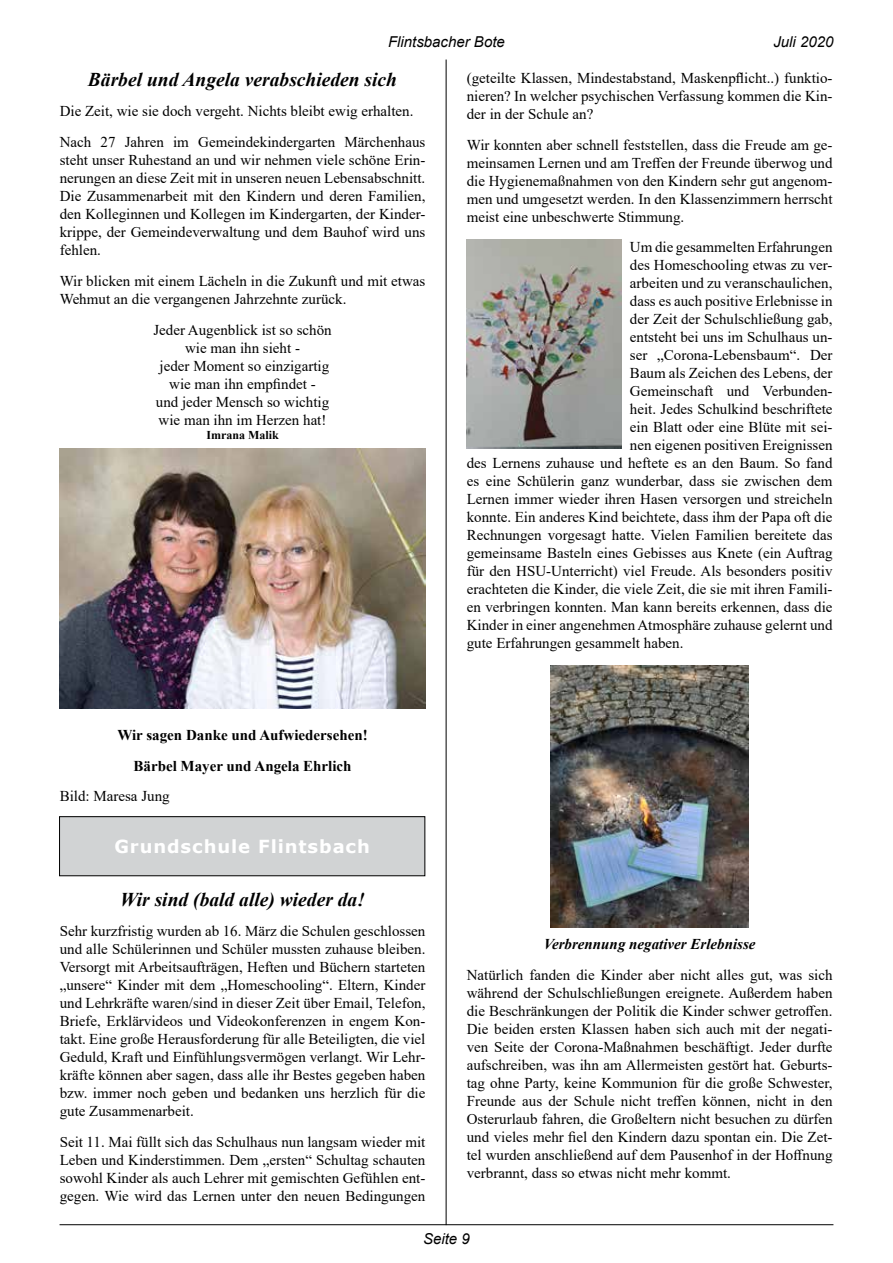
<style>
.page{position:relative;width:893px;height:1263px;background:#fff}
.page>*{position:absolute;margin:0;border:0;box-sizing:border-box;transform-origin:0 0}
.t1{font:italic 700 19.5px "Times New Roman";color:#000}
.t2{font:700 18px "Verdana";letter-spacing:.05em;color:#fff}
.t3{font:15px/18px "Times New Roman";color:#000;text-align:justify}
.t4{font:700 15px/30.8px "Times New Roman";color:#000;text-align:center}
.t5{font:italic 15px "Arial";color:#000}
.t6{font:italic 700 15px "Times New Roman";color:#000}
.t7{font:700 12px "Times New Roman";color:#000}
</style>
<div class="page">
<hr style="left:60px;top:1224px;width:773px;height:1px;background:#000">
<hr style="left:446px;top:60px;width:1px;height:1165px;background:#000">
<img style="left:467px;top:239px;width:154px;height:210px">
<div style="left:60px;top:817px;width:365px;height:59px;background:#d1d3d4"></div>
<div style="left:59px;top:816px;width:366px;height:60px;border:1px solid #000"></div>
<img style="left:60px;top:449px;width:365px;height:259px">
<img style="left:551px;top:665px;width:197px;height:262px">
<p class="t5" style="left:388px;top:32px;width:118px">Flintsbacher Bote</p>
<p class="t5" style="left:773px;top:32px;width:62px">Juli 2020</p>
<h1 class="t1" style="left:88px;top:65px;width:311px">Bärbel und Angela verabschieden sich</h1>
<p class="t3" style="left:60px;top:95px;width:367px;line-height:30.8px">Die Zeit, wie sie doch vergeht. Nichts bleibt ewig erhalten.<br>Nach 27 Jahren im Gemeindekindergarten Märchenhaus</p>
<p class="t3" style="left:60px;top:150px;width:367px">steht unser Ruhestand an und wir nehmen viele schöne Erin&shy;nerungen an diese Zeit mit in unseren neuen Lebensabschnitt.<br>Die Zusammenarbeit mit den Kindern und deren Familien, den Kolleginnen und Kollegen im Kindergarten, der Kinder&shy;krippe, der Gemeindeverwaltung und dem Bauhof wird uns fehlen.</p>
<p class="t3" style="left:60px;top:271px;width:367px">Wir blicken mit einem Lächeln in die Zukunft und mit etwas<br>Wehmut an die vergangenen Jahrzehnte zurück.</p>
<p class="t3" style="left:153px;top:320px;width:180px;text-align:center">Jeder Augenblick ist so schön wie man ihn sieht -<br>jeder Moment so einzigartig wie man ihn empfindet -<br>und jeder Mensch so wichtig wie man ihn im Herzen hat!</p>
<p class="t7" style="left:206px;top:426px;width:74px">Imrana Malik</p>
<p class="t4" style="left:117px;top:719px;width:252px">Wir sagen Danke und Aufwiedersehen!<br>Bärbel Mayer und Angela Ehrlich</p>
<p class="t3" style="left:60px;top:787px;width:111px">Bild: Maresa Jung</p>
<p class="t2" style="left:114px;top:834px;width:257px">Grundschule Flintsbach</p>
<h1 class="t1" style="left:120px;top:885px;width:246px">Wir sind (bald alle) wieder da!</h1>
<p class="t3" style="left:60px;top:922px;width:367px">Sehr kurzfristig wurden ab 16. März die Schulen geschlossen und alle Schülerinnen und Schüler mussten zuhause bleiben.<br>Versorgt mit Arbeitsaufträgen, Heften und Büchern starteten „unsere“ Kinder mit dem „Homeschooling“. Eltern, Kinder und Lehrkräfte waren/sind in dieser Zeit über Email, Telefon, Briefe, Erklärvideos und Videokonferenzen in engem Kon&shy;takt. Eine große Herausforderung für alle Beteiligten, die viel Geduld, Kraft und Einfühlungsvermögen verlangt. Wir Lehr&shy;kräfte können aber sagen, dass alle ihr Bestes gegeben haben bzw. immer noch geben und bedanken uns herzlich für die gute Zusammenarbeit.</p>
<p class="t3" style="left:60px;top:1132px;width:367px">Seit 11. Mai füllt sich das Schulhaus nun langsam wieder mit Leben und Kinderstimmen. Dem „ersten“ Schultag schauten sowohl Kinder als auch Lehrer mit gemischten Gefühlen ent&shy;gegen. Wie wird das Lernen unter den neuen Bedingungen</p>
<p class="t3" style="left:467px;top:68px;width:367px">(geteilte Klassen, Mindestabstand, Maskenpflicht..) funktio&shy;nieren? In welcher psychischen Verfassung kommen die Kin&shy;der in der Schule an?</p>
<p class="t3" style="left:467px;top:135px;width:367px">Wir konnten aber schnell feststellen, dass die Freude am ge&shy;meinsamen Lernen und am Treffen der Freunde überwog und die Hygienemaßnahmen von den Kindern sehr gut angenom&shy;men und umgesetzt werden. In den Klassenzimmern herrscht meist eine unbeschwerte Stimmung.</p>
<p class="t3" style="left:630px;top:238px;width:204px">Um die gesammelten Erfahrungen</p>
<p class="t3" style="left:630px;top:256px;width:204px">des Homeschooling etwas zu ver-</p>
<p class="t3" style="left:630px;top:274px;width:204px">arbeiten und zu veranschaulichen,</p>
<p class="t3" style="left:630px;top:292px;width:204px">dass es auch positive Erlebnisse in</p>
<p class="t3" style="left:630px;top:310px;width:204px">der Zeit der Schulschließung gab,</p>
<p class="t3" style="left:630px;top:328px;width:204px">entsteht bei uns im Schulhaus un-</p>
<p class="t3" style="left:630px;top:346px;width:204px">ser „Corona-Lebensbaum“. Der</p>
<p class="t3" style="left:630px;top:364px;width:204px">Baum als Zeichen des Lebens, der</p>
<p class="t3" style="left:630px;top:382px;width:204px">Gemeinschaft und Verbunden-</p>
<p class="t3" style="left:630px;top:400px;width:204px">heit. Jedes Schulkind beschriftete</p>
<p class="t3" style="left:630px;top:418px;width:204px">ein Blatt oder eine Blüte mit sei-</p>
<p class="t3" style="left:630px;top:436px;width:204px">nen eigenen positiven Ereignissen</p>
<p class="t3" style="left:467px;top:454px;width:367px">des Lernens zuhause und heftete es an den Baum. So fand</p>
<p class="t3" style="left:467px;top:472px;width:367px">es eine Schülerin ganz wunderbar, dass sie zwischen dem</p>
<p class="t3" style="left:467px;top:490px;width:367px">Lernen immer wieder ihren Hasen versorgen und streicheln</p>
<p class="t3" style="left:467px;top:508px;width:367px">konnte. Ein anderes Kind beichtete, dass ihm der Papa oft die</p>
<p class="t3" style="left:467px;top:526px;width:367px">Rechnungen vorgesagt hatte. Vielen Familien bereitete das</p>
<p class="t3" style="left:467px;top:544px;width:367px">gemeinsame Basteln eines Gebisses aus Knete (ein Auftrag</p>
<p class="t3" style="left:467px;top:562px;width:367px">für den HSU-Unterricht) viel Freude. Als besonders positiv</p>
<p class="t3" style="left:467px;top:580px;width:367px">erachteten die Kinder, die viele Zeit, die sie mit ihren Famili-</p>
<p class="t3" style="left:467px;top:598px;width:367px">en verbringen konnten. Man kann bereits erkennen, dass die</p>
<p class="t3" style="left:467px;top:616px;width:367px">Kinder in einer angenehmen Atmosphäre zuhause gelernt und</p>
<p class="t3" style="left:467px;top:634px;width:218px">gute Erfahrungen gesammelt haben.</p>
<p class="t6" style="left:544px;top:934px;width:213px">Verbrennung negativer Erlebnisse</p>
<p class="t3" style="left:467px;top:965px;width:367px">Natürlich fanden die Kinder aber nicht alles gut, was sich während der Schulschließungen ereignete. Außerdem haben die Beschränkungen der Politik die Kinder schwer getroffen.<br>Die beiden ersten Klassen haben sich auch mit der negati&shy;ven Seite der Corona-Maßnahmen beschäftigt. Jeder durfte aufschreiben, was ihn am Allermeisten gestört hat. Geburts&shy;tag ohne Party, keine Kommunion für die große Schwester, Freunde aus der Schule nicht treffen können, nicht in den Osterurlaub fahren, die Großeltern nicht besuchen zu dürfen und vieles mehr fiel den Kindern dazu spontan ein. Die Zet&shy;tel wurden anschließend auf dem Pausenhof in der Hoffnung verbrannt, dass so etwas nicht mehr kommt.</p>
<p class="t5" style="left:423px;top:1229px;width:48px">Seite 9</p>
</div>
